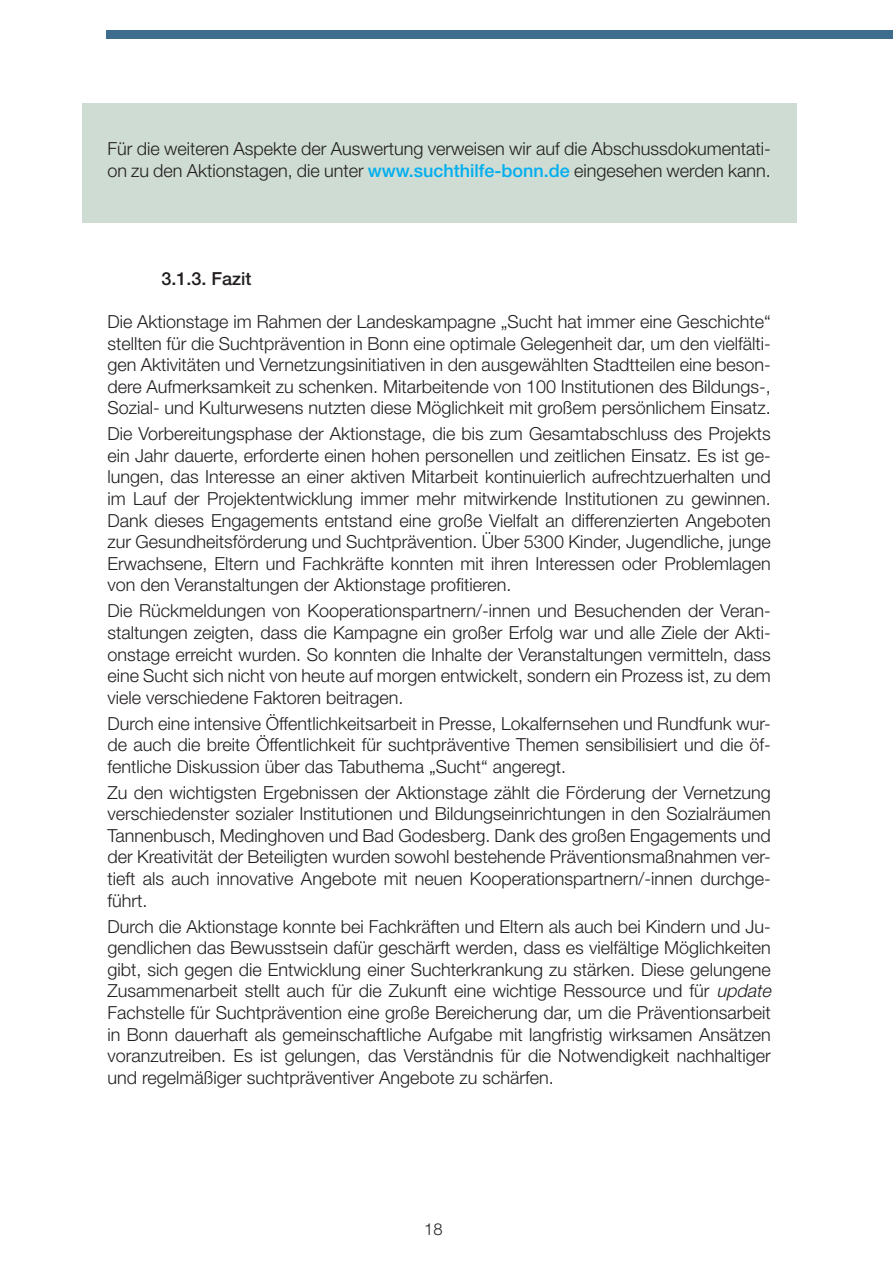
<style>
.page{position:relative;width:893px;height:1263px;background:#fff}
.page>*{position:absolute;margin:0;border:0;box-sizing:border-box;transform-origin:0 0}
.t1{font:300 18px/21.6px "Helvetica Neue";color:#231f20;text-align:justify}
.t2{font:500 18px "Helvetica Neue";color:#231f20}
.t3{font:300 16.5px "Helvetica Neue";color:#231f20}
.s1{font-weight:500;color:#00aeef}
.s2{font-style:italic}
</style>
<div class="page">
<div style="left:106px;top:30px;width:787px;height:8px;background:#3d6c8c"></div>
<div style="left:82px;top:103px;width:714px;height:120px;background:#cedcd3"></div>
<p class="t1" style="left:107px;top:140px;width:665px">Für die weiteren Aspekte der Auswertung verweisen wir auf die Abschussdokumentati&shy;on zu den Aktionstagen, die unter <span class="s1">www.suchthilfe-bonn.de</span> eingesehen werden kann.</p>
<p class="t2" style="left:161px;top:272px;width:92px">3.1.3. Fazit</p>
<p class="t1" style="left:107px;top:312px;width:665px">Die Aktionstage im Rahmen der Landeskampagne „Sucht hat immer eine Geschichte“ stellten für die Suchtprävention in Bonn eine optimale Gelegenheit dar, um den vielfälti&shy;gen Aktivitäten und Vernetzungsinitiativen in den ausgewählten Stadtteilen eine beson&shy;dere Aufmerksamkeit zu schenken. Mitarbeitende von 100 Institutionen des Bildungs-, Sozial- und Kulturwesens nutzten diese Möglichkeit mit großem persönlichem Einsatz.</p>
<p class="t1" style="left:107px;top:425px;width:665px">Die Vorbereitungsphase der Aktionstage, die bis zum Gesamtabschluss des Projekts ein Jahr dauerte, erforderte einen hohen personellen und zeitlichen Einsatz. Es ist ge&shy;lungen, das Interesse an einer aktiven Mitarbeit kontinuierlich aufrechtzuerhalten und im Lauf der Projektentwicklung immer mehr mitwirkende Institutionen zu gewinnen.<br>Dank dieses Engagements entstand eine große Vielfalt an differenzierten Angeboten zur Gesundheitsförderung und Suchtprävention. Über 5300 Kinder, Jugendliche, junge Erwachsene, Eltern und Fachkräfte konnten mit ihren Interessen oder Problemlagen von den Veranstaltungen der Aktionstage profitieren.</p>
<p class="t1" style="left:107px;top:602px;width:665px">Die Rückmeldungen von Kooperationspartnern/-innen und Besuchenden der Veran&shy;staltungen zeigten, dass die Kampagne ein großer Erfolg war und alle Ziele der Akti&shy;onstage erreicht wurden. So konnten die Inhalte der Veranstaltungen vermitteln, dass eine Sucht sich nicht von heute auf morgen entwickelt, sondern ein Prozess ist, zu dem viele verschiedene Faktoren beitragen.</p>
<p class="t1" style="left:107px;top:714px;width:665px">Durch eine intensive Öffentlichkeitsarbeit in Presse, Lokalfernsehen und Rundfunk wur&shy;de auch die breite Öffentlichkeit für suchtpräventive Themen sensibilisiert und die öf&shy;fentliche Diskussion über das Tabuthema „Sucht“ angeregt.</p>
<p class="t1" style="left:107px;top:783px;width:665px">Zu den wichtigsten Ergebnissen der Aktionstage zählt die Förderung der Vernetzung verschiedenster sozialer Institutionen und Bildungseinrichtungen in den Sozialräumen Tannenbusch, Medinghoven und Bad Godesberg. Dank des großen Engagements und der Kreativität der Beteiligten wurden sowohl bestehende Präventionsmaßnahmen ver&shy;tieft als auch innovative Angebote mit neuen Kooperationspartnern/-innen durchge&shy;führt.</p>
<p class="t1" style="left:107px;top:917px;width:668px;text-align:left">Durch die Aktionstage konnte bei Fachkräften und Eltern als auch bei Kindern und Ju&shy;gendlichen das Bewusstsein dafür geschärft werden, dass es vielfältige Möglichkeiten gibt, sich gegen die Entwicklung einer Suchterkrankung zu stärken. Diese gelungene Zusammenarbeit stellt auch für die Zukunft eine wichtige Ressource und für <span class="s2">update </span>Fachstelle für Suchtprävention eine große Bereicherung dar, um die Präventionsarbeit in Bonn dauerhaft als gemeinschaftliche Aufgabe mit langfristig wirksamen Ansätzen voranzutreiben. Es ist gelungen, das Verständnis für die Notwendigkeit nachhaltiger und regelmäßiger suchtpräventiver Angebote zu schärfen.</p>
<p class="t3" style="left:424px;top:1223px;width:20px">18</p>
</div>
